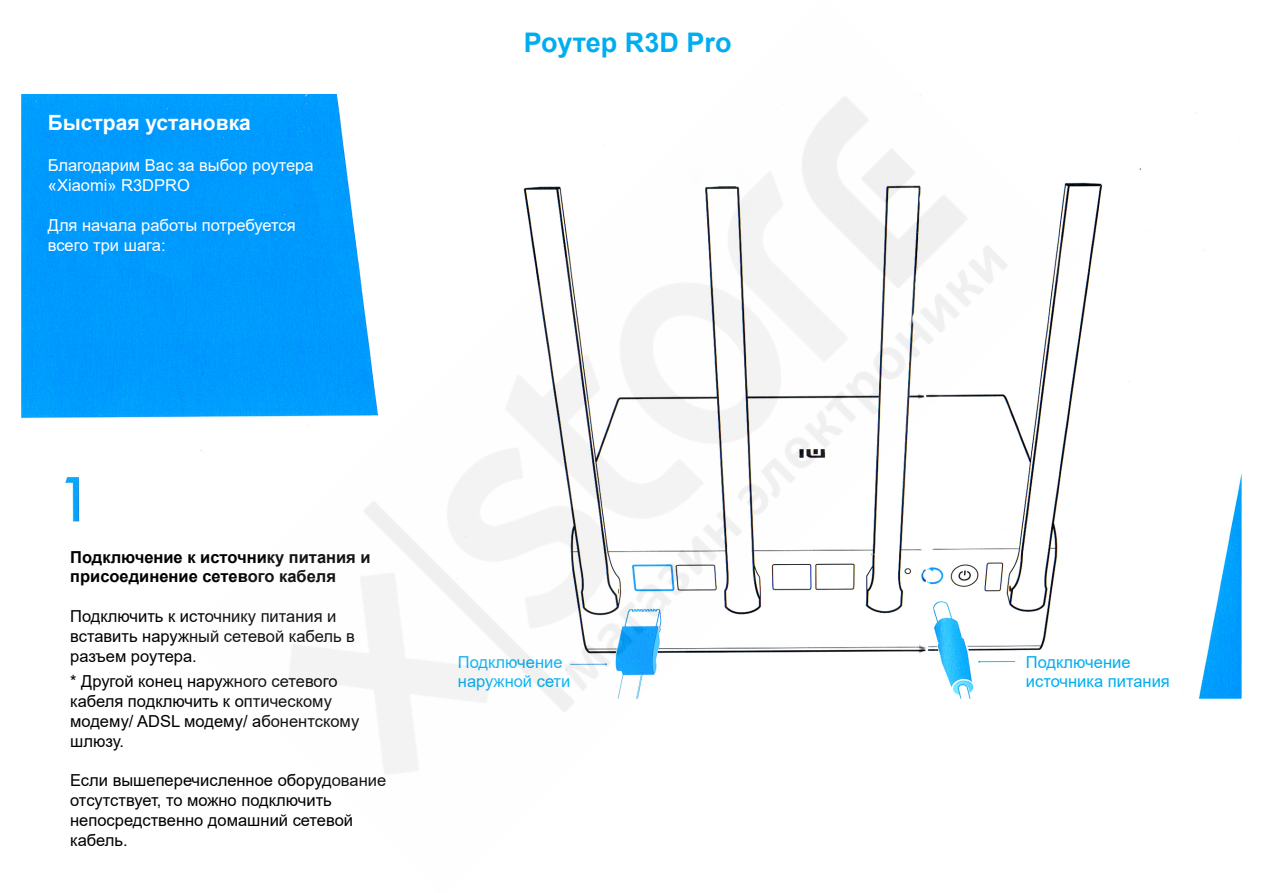
<style>
.page{position:relative;width:1263px;height:893px;background:#fff}
.page>*{position:absolute;margin:0;border:0;box-sizing:border-box;transform-origin:0 0}
.t1{font:700 27px "Arial";color:#00aeef}
.t2{font:700 21px "Arial";color:#fff}
.t3{font:16.5px/19.8px "Arial";color:#000}
.t4{font:16.5px/19.8px "Arial";color:#fff}
.t5{font:700 16.5px/19.8px "Arial";color:#000}
.t6{font:16.5px/19.8px "Arial";color:#00aeef}
</style>
<div class="page">
<img style="left:22px;top:95px;width:1219px;height:604px">
<img style="left:185px;top:94px;width:893px;height:680px">
<p class="t2" style="left:48px;top:108px;width:204px">Быстрая установка</p>
<p class="t4" style="left:48px;top:156px;width:267px">Благодарим Вас за выбор роутера «Xiaomi» R3DPRO</p>
<p class="t4" style="left:48px;top:215px;width:249px">Для начала работы потребуется всего три шага:</p>
<h1 class="t1" style="left:524px;top:23px;width:209px">Роутер R3D Pro</h1>
<p class="t5" style="left:70px;top:547px;width:302px">Подключение к источнику питания и присоединение сетевого кабеля</p>
<p class="t3" style="left:70px;top:606px;width:286px">Подключить к источнику питания и вставить наружный сетевой кабель в разъем роутера.</p>
<p class="t3" style="left:70px;top:672px;width:291px">* Другой конец наружного сетевого кабеля подключить к оптическому модему/ ADSL модему/ абонентскому шлюзу.</p>
<p class="t3" style="left:70px;top:771px;width:318px">Если вышеперечисленное оборудование отсутствует, то можно подключить непосредственно домашний сетевой кабель.</p>
<p class="t6" style="left:458px;top:652px;width:114px">Подключение наружной сети</p>
<p class="t6" style="left:1026px;top:652px;width:145px">Подключение источника питания</p>
</div>
